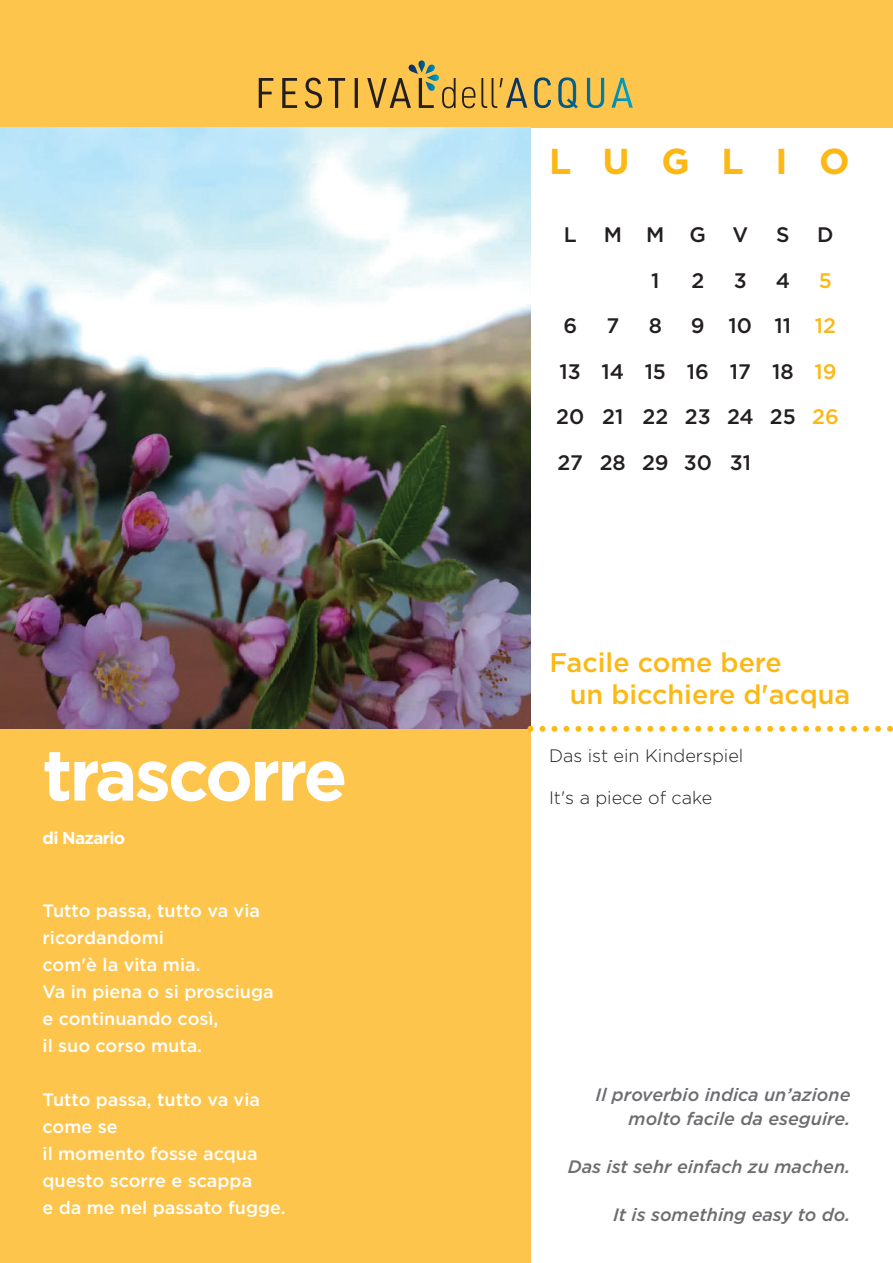
<style>
.page{position:relative;width:893px;height:1263px;background:#fff}
.page>*{position:absolute;margin:0;border:0;box-sizing:border-box;transform-origin:0 0}
.t1{font:700 72px "Gotham";letter-spacing:-.04em;color:#fff}
.t2{font:700 36px "Gotham";letter-spacing:.885em;color:#fcb814}
.t3{font:500 27px/32.4px "Gotham";color:#fcb814}
.t4{font:500 21px/45.6px "Gotham";color:#231f20}
.t5{font:500 21px "Gotham";color:#fcb814}
.t6{font:500 18px/27px "Gotham";color:#fff}
.t7{font:italic 500 18px/24px "Gotham";color:#6c6d70;text-align:right}
.t8{font:300 18px "Gotham";color:#231f20}
.t9{font:700 17.1px "Gotham";letter-spacing:-.04em;color:#fff}
.s1{color:#fcb814}
</style>
<div class="page">
<div style="left:0;top:571px;width:530px;height:692px;background:#fec54d"></div>
<div style="left:0;top:0;width:893px;height:128px;background:#fec54d"></div>
<img style="left:0;top:128px;width:530px;height:601px">
<svg style="left:527px;top:726px;width:366px;height:6px"></svg>
<svg style="left:587px;top:78px;width:17px;height:30px"></svg>
<svg style="left:558px;top:77px;width:20px;height:32px"></svg>
<svg style="left:534px;top:77px;width:17px;height:31px"></svg>
<svg style="left:611px;top:78px;width:22px;height:30px"></svg>
<svg style="left:259px;top:60px;width:268px;height:48px"></svg>
<h1 class="t1" style="left:43px;top:748px;width:307px">trascorre</h1>
<p class="t9" style="left:43px;top:832px;width:84px">di Nazario</p>
<p class="t6" style="left:43px;top:898px;width:233px">Tutto passa, tutto va via ricordandomi<br>com'è la vita mia.<br>Va in piena o si prosciuga e continuando così,<br>il suo corso muta.</p>
<p class="t6" style="left:43px;top:1087px;width:245px">Tutto passa, tutto va via come se<br>il momento fosse acqua questo scorre e scappa<br>e da me nel passato fugge.</p>
<h2 class="t2" style="left:549px;top:148px;width:302px">LUGLIO</h2>
<p class="t4" style="left:564px;top:213px;width:14px">L</p>
<p class="t4" style="left:604px;top:213px;width:104px">M M G</p>
<p class="t4" style="left:732px;top:213px;width:17px">V</p>
<p class="t4" style="left:776px;top:213px;width:15px">S</p>
<p class="t4" style="left:817px;top:213px;width:18px">D</p>
<p class="t4" style="left:651px;top:259px;width:10px">1</p>
<p class="t4" style="left:691px;top:259px;width:14px">2</p>
<p class="t4" style="left:734px;top:259px;width:14px">3</p>
<p class="t4" style="left:776px;top:259px;width:16px">4</p>
<p class="t5" style="left:819px;top:272px;width:15px">5</p>
<p class="t4" style="left:563px;top:304px;width:15px">6</p>
<p class="t4" style="left:606px;top:304px;width:14px">7</p>
<p class="t4" style="left:649px;top:304px;width:15px">8</p>
<p class="t4" style="left:556px;top:304px;width:284px;text-indent:135px">9 10 11 <span class="s1">12<br></span>13 14 15 16 17 18 <span class="s1">19<br></span>20 21 22 23 24 25 <span class="s1">26<br></span>27 28 29 30 31</p>
<h3 class="t3" style="left:570px;top:648px;width:282px;text-indent:-20px">Facile come bere<br>un bicchiere d'acqua</h3>
<p class="t8" style="left:549px;top:749px;width:196px">Das ist ein Kinderspiel</p>
<p class="t8" style="left:549px;top:791px;width:165px">It's a piece of cake</p>
<p class="t7" style="left:596px;top:1084px;width:256px">Il proverbio indica un’azione molto facile da eseguire.</p>
<p class="t7" style="left:568px;top:1156px;width:284px">Das ist sehr einfach zu machen.</p>
<p class="t7" style="left:613px;top:1204px;width:239px">It is something easy to do.</p>
</div>
